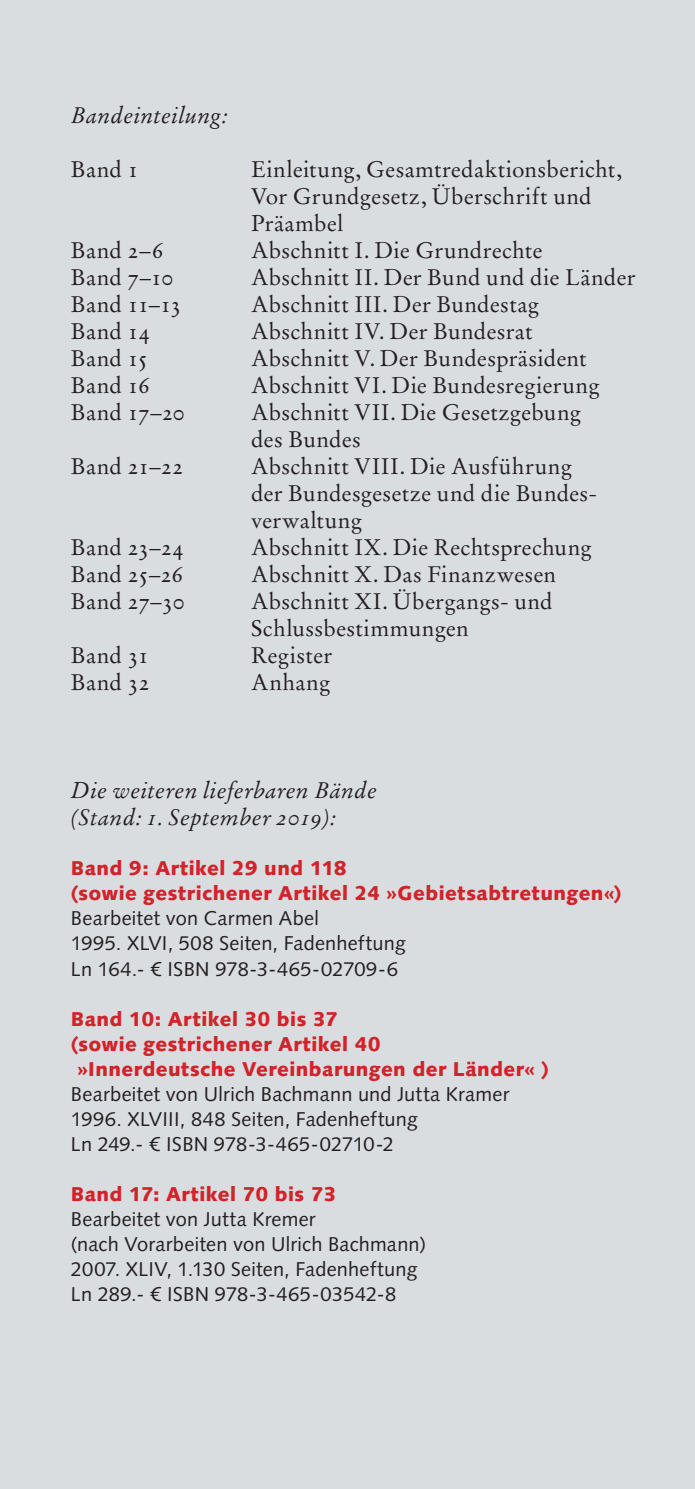
<style>
.page{position:relative;width:695px;height:1489px;background:#fff}
.page>*{position:absolute;margin:0;border:0;box-sizing:border-box;transform-origin:0 0}
.Fließtext{font:22.5px "BKA Stempel Garamond";letter-spacing:.01em;color:#231f20}
.Fließtext-2{font:italic 22.5px "BKA Stempel Garamond";letter-spacing:.015em;color:#231f20}
.BibliogrAngaben{font:20px "Syntax LT Std";letter-spacing:.01em;color:#231f20}
.BibliogrAngaben-2{font:900 20px "Syntax LT Std";letter-spacing:.02em;color:#d1232a}
</style>
<div class="page">
<div style="left:0;top:0;width:694px;height:1488px;background:#dadde0"></div>
<p class="Fließtext-2" style="left:71px;top:101px;width:157px">Bandeinteilung:</p>
<p class="Fließtext" style="left:71px;top:155px;width:69px">Band 1</p>
<p class="Fließtext" style="left:251px;top:155px;width:371px">Einleitung, Gesamtredaktionsbericht,</p>
<p class="Fließtext" style="left:251px;top:182px;width:342px">Vor Grundgesetz, Überschrift und</p>
<p class="Fließtext" style="left:251px;top:209px;width:94px">Präambel</p>
<p class="Fließtext" style="left:71px;top:236px;width:94px">Band 2–6</p>
<p class="Fließtext" style="left:251px;top:236px;width:293px">Abschnitt I. Die Grundrechte</p>
<p class="Fließtext" style="left:71px;top:263px;width:104px">Band 7–10</p>
<p class="Fließtext" style="left:251px;top:263px;width:386px">Abschnitt II. Der Bund und die Länder</p>
<p class="Fließtext" style="left:71px;top:290px;width:112px">Band 11–13</p>
<p class="Fließtext" style="left:251px;top:290px;width:289px">Abschnitt III. Der Bundestag</p>
<p class="Fließtext" style="left:71px;top:317px;width:81px">Band 14</p>
<p class="Fließtext" style="left:251px;top:317px;width:283px">Abschnitt IV. Der Bundesrat</p>
<p class="Fließtext" style="left:71px;top:344px;width:79px">Band 15</p>
<p class="Fließtext" style="left:251px;top:344px;width:337px">Abschnitt V. Der Bundespräsident</p>
<p class="Fließtext" style="left:71px;top:371px;width:80px">Band 16</p>
<p class="Fließtext" style="left:251px;top:371px;width:350px">Abschnitt VI. Die Bundesregierung</p>
<p class="Fließtext" style="left:71px;top:398px;width:115px">Band 17–20</p>
<p class="Fließtext" style="left:251px;top:398px;width:331px">Abschnitt VII. Die Gesetzgebung</p>
<p class="Fließtext" style="left:251px;top:425px;width:111px">des Bundes</p>
<p class="Fließtext" style="left:71px;top:452px;width:114px">Band 21–22</p>
<p class="Fließtext" style="left:251px;top:452px;width:322px">Abschnitt VIII. Die Ausführung</p>
<p class="Fließtext" style="left:251px;top:479px;width:348px">der Bundesgesetze und die Bundes-</p>
<p class="Fließtext" style="left:251px;top:506px;width:112px">verwaltung</p>
<p class="Fließtext" style="left:71px;top:533px;width:114px">Band 23–24</p>
<p class="Fließtext" style="left:251px;top:533px;width:342px">Abschnitt IX. Die Rechtsprechung</p>
<p class="Fließtext" style="left:71px;top:560px;width:114px">Band 25–26</p>
<p class="Fließtext" style="left:251px;top:560px;width:306px">Abschnitt X. Das Finanzwesen</p>
<p class="Fließtext" style="left:71px;top:587px;width:115px">Band 27–30</p>
<p class="Fließtext" style="left:251px;top:587px;width:303px">Abschnitt XI. Übergangs- und</p>
<p class="Fließtext" style="left:251px;top:614px;width:219px">Schlussbestimmungen</p>
<p class="Fließtext" style="left:71px;top:641px;width:80px">Band 31</p>
<p class="Fließtext" style="left:251px;top:641px;width:83px">Register</p>
<p class="Fließtext" style="left:71px;top:668px;width:80px">Band 32</p>
<p class="Fließtext" style="left:251px;top:668px;width:81px">Anhang</p>
<p class="Fließtext-2" style="left:71px;top:776px;width:308px">Die weiteren lieferbaren Bände</p>
<p class="Fließtext-2" style="left:71px;top:803px;width:265px">(Stand: 1. September 2019):</p>
<p class="BibliogrAngaben-2" style="left:71px;top:856px;width:277px">Band 9: Artikel 29 und 118</p>
<p class="BibliogrAngaben-2" style="left:71px;top:881px;width:552px">(sowie gestrichener Artikel 24 »Gebietsabtretungen«)</p>
<p class="BibliogrAngaben" style="left:71px;top:906px;width:249px">Bearbeitet von Carmen Abel</p>
<p class="BibliogrAngaben" style="left:71px;top:931px;width:336px">1995. XLVI, 508 Seiten, Fadenheftung</p>
<p class="BibliogrAngaben" style="left:71px;top:956px;width:328px">Ln 164.- € ISBN 978-3-465-02709-6</p>
<p class="BibliogrAngaben-2" style="left:71px;top:1006px;width:269px">Band 10: Artikel 30 bis 37</p>
<p class="BibliogrAngaben-2" style="left:71px;top:1031px;width:311px">(sowie gestrichener Artikel 40</p>
<p class="BibliogrAngaben-2" style="left:77px;top:1056px;width:473px">»Innerdeutsche Vereinbarungen der Länder« )</p>
<p class="BibliogrAngaben" style="left:71px;top:1081px;width:440px">Bearbeitet von Ulrich Bachmann und Jutta Kramer</p>
<p class="BibliogrAngaben" style="left:71px;top:1106px;width:348px">1996. XLVIII, 848 Seiten, Fadenheftung</p>
<p class="BibliogrAngaben" style="left:71px;top:1131px;width:324px">Ln 249.- € ISBN 978-3-465-02710-2</p>
<p class="BibliogrAngaben-2" style="left:71px;top:1181px;width:267px">Band 17: Artikel 70 bis 73</p>
<p class="BibliogrAngaben" style="left:71px;top:1206px;width:246px">Bearbeitet von Jutta Kremer</p>
<p class="BibliogrAngaben" style="left:71px;top:1231px;width:356px">(nach Vorarbeiten von Ulrich Bachmann)</p>
<p class="BibliogrAngaben" style="left:71px;top:1256px;width:348px">2007. XLIV, 1.130 Seiten, Fadenheftung</p>
<p class="BibliogrAngaben" style="left:71px;top:1281px;width:327px">Ln 289.- € ISBN 978-3-465-03542-8</p>
</div>
